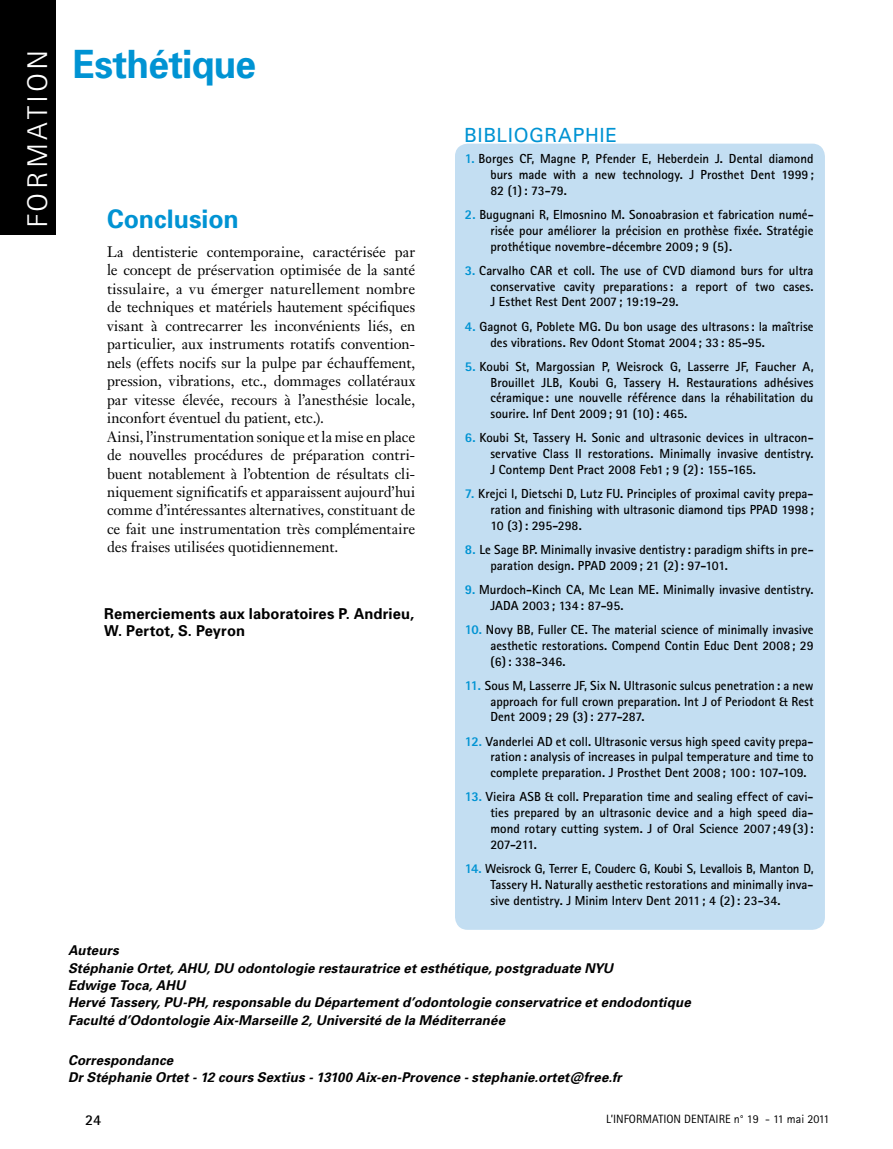
<style>
.page{position:relative;width:893px;height:1149px;background:#fff}
.page>*{position:absolute;margin:0;border:0;box-sizing:border-box;transform-origin:0 0}
.t1{font:700 39px "Univers";letter-spacing:-.02em;color:#0093d3;scale:.95 1}
.t2{font:300 28.5px "Rotis Sans Serif";letter-spacing:.1em;color:#fff;scale:1.16 1}
.t3{font:700 25.5px "Univers";color:#0093d3}
.t4{font:19.5px "Univers";letter-spacing:.03em;color:#0093d3}
.t5{font:15px/18.5px "Janson Text";color:#000}
.t6{font:700 15px/16.5px "Univers";letter-spacing:.01em;color:#000}
.t7{font:700 15px "Rotis Sans Serif";color:#000}
.t8{font:italic 700 13.5px/17.2px "Univers";letter-spacing:.01em;color:#000}
.t9{font:700 13.2px/15.8px "Rotis Sans Serif";color:#000;text-align:justify}
.t10{font:12px "Rotis Sans Serif";color:#000}
.s1{font-weight:800;font-size:13.5px;color:#0093d3}
</style>
<div class="page">
<div style="left:0;top:0;width:55px;height:234px;background:#000"></div>
<div style="left:455px;top:144px;width:370px;height:785px;background:#c3def2;border-radius:13px"></div>
<h2 class="t2" style="left:21px;top:228px;width:156px;rotate:-90deg">formation</h2>
<h1 class="t1" style="left:73px;top:40px;width:194px">Esthétique</h1>
<h3 class="t3" style="left:107px;top:204px;width:133px">Conclusion</h3>
<p class="t5" style="left:107px;top:242px;width:310px">La dentisterie contemporaine, caractérisée par le concept de préservation optimisée de la santé tissulaire, a vu émerger naturellement nombre de techniques et matériels hautement spécifiques visant à contrecarrer les inconvénients liés, en particulier, aux instruments rotatifs convention&shy;nels (effets nocifs sur la pulpe par échauffement, pression, vibrations, etc., dommages collatéraux par vitesse élevée, recours à l’anesthésie locale, inconfort éventuel du patient, etc.).<br>Ainsi, l’instrumentation sonique et la mise en place de nouvelles procédures de préparation contri&shy;buent notablement à l’obtention de résultats cli&shy;niquement significatifs et apparaissent aujourd’hui comme d’intéressantes alternatives, constituant de ce fait une instrumentation très complémentaire des fraises utilisées quotidiennement.</p>
<p class="t6" style="left:104px;top:605px;width:311px">Remerciements aux laboratoires P. Andrieu,<br>W. Pertot, S. Peyron</p>
<h3 class="t4" style="left:464px;top:124px;width:154px">BIBLIOGRAPHIE</h3>
<p class="t9" style="left:490px;top:151px;width:325px;text-indent:-26px"><span class="s1">1.</span> Borges CF, Magne P, Pfender E, Heberdein J. Dental diamond burs made with a new technology. J Prosthet Dent 1999; 82 (1): 73-79.</p>
<p class="t9" style="left:490px;top:206px;width:325px;text-indent:-26px"><span class="s1">2.</span> Bugugnani R, Elmosnino M. Sonoabrasion et fabrication numé&shy;risée pour améliorer la précision en prothèse fixée. Stratégie prothétique novembre-décembre 2009; 9 (5).</p>
<p class="t9" style="left:490px;top:262px;width:325px;text-indent:-26px"><span class="s1">3.</span> Carvalho CAR et coll. The use of CVD diamond burs for ultra conservative cavity preparations: a report of two cases.<br>J Esthet Rest Dent 2007; 19:19-29.</p>
<p class="t9" style="left:490px;top:318px;width:325px;text-indent:-26px"><span class="s1">4.</span> Gagnot G, Poblete MG. Du bon usage des ultrasons: la maîtrise des vibrations. Rev Odont Stomat 2004; 33: 85-95.</p>
<p class="t9" style="left:490px;top:358px;width:325px;text-indent:-26px"><span class="s1">5.</span> Koubi St, Margossian P, Weisrock G, Lasserre JF, Faucher A, Brouillet JLB, Koubi G, Tassery H. Restaurations adhésives céramique : une nouvelle référence dans la réhabilitation du sourire. Inf Dent 2009; 91 (10): 465.</p>
<p class="t9" style="left:490px;top:429px;width:325px;text-indent:-26px"><span class="s1">6.</span> Koubi St, Tassery H. Sonic and ultrasonic devices in ultracon&shy;servative Class II restorations. Minimally invasive dentistry.<br>J Contemp Dent Pract 2008 Feb1; 9 (2): 155-165.</p>
<p class="t9" style="left:490px;top:485px;width:325px;text-indent:-26px"><span class="s1">7.</span> Krejci I, Dietschi D, Lutz FU. Principles of proximal cavity prepa&shy;ration and finishing with ultrasonic diamond tips PPAD 1998; 10 (3): 295-298.</p>
<p class="t9" style="left:490px;top:541px;width:325px;text-indent:-26px"><span class="s1">8.</span> Le Sage BP. Minimally invasive dentistry : paradigm shifts in pre&shy;paration design. PPAD 2009; 21 (2): 97-101.</p>
<p class="t9" style="left:490px;top:581px;width:325px;text-indent:-26px"><span class="s1">9.</span> Murdoch-Kinch CA, Mc Lean ME. Minimally invasive dentistry.<br>JADA 2003; 134: 87-95.</p>
<p class="t9" style="left:490px;top:621px;width:325px;text-indent:-26px"><span class="s1">10.</span> Novy BB, Fuller CE. The material science of minimally invasive aesthetic restorations. Compend Contin Educ Dent 2008; 29 (6): 338-346.</p>
<p class="t9" style="left:490px;top:677px;width:325px;text-indent:-26px"><span class="s1">11.</span> Sous M, Lasserre JF, Six N. Ultrasonic sulcus penetration: a new approach for full crown preparation. Int J of Periodont &amp; Rest Dent 2009; 29 (3): 277-287.</p>
<p class="t9" style="left:490px;top:732px;width:325px;text-indent:-26px"><span class="s1">12.</span> Vanderlei AD et coll. Ultrasonic versus high speed cavity prepa&shy;ration: analysis of increases in pulpal temperature and time to complete preparation. J Prosthet Dent 2008; 100: 107-109.</p>
<p class="t9" style="left:490px;top:788px;width:325px;text-indent:-26px"><span class="s1">13.</span> Vieira ASB &amp; coll. Preparation time and sealing effect of cavi&shy;ties prepared by an ultrasonic device and a high speed dia&shy;mond rotary cutting system. J of Oral Science 2007;49(3):<br>207-211.</p>
<p class="t9" style="left:490px;top:860px;width:325px;text-indent:-26px"><span class="s1">14.</span> Weisrock G, Terrer E, Couderc G, Koubi S, Levallois B, Manton D, Tassery H. Naturally aesthetic restorations and minimally inva&shy;sive dentistry. J Minim Interv Dent 2011; 4 (2): 23-34.</p>
<p class="t8" style="left:68px;top:941px;width:624px">Auteurs<br>Stéphanie Ortet, AHU, DU odontologie restauratrice et esthétique, postgraduate NYU<br>Edwige Toca, AHU<br>Hervé Tassery, PU-PH, responsable du Département d’odontologie conservatrice et endodontique Faculté d’Odontologie Aix-Marseille 2, Université de la Méditerranée</p>
<p class="t8" style="left:68px;top:1051px;width:555px">Correspondance<br>Dr Stéphanie Ortet - 12 cours Sextius - 13100 Aix-en-Provence - stephanie.ortet@free.fr</p>
<p class="t7" style="left:85px;top:1110px;width:18px">24</p>
<p class="t10" style="left:606px;top:1111px;width:225px">L’INFORMATION DENTAIRE n° 19 - 11 mai 2011</p>
</div>
